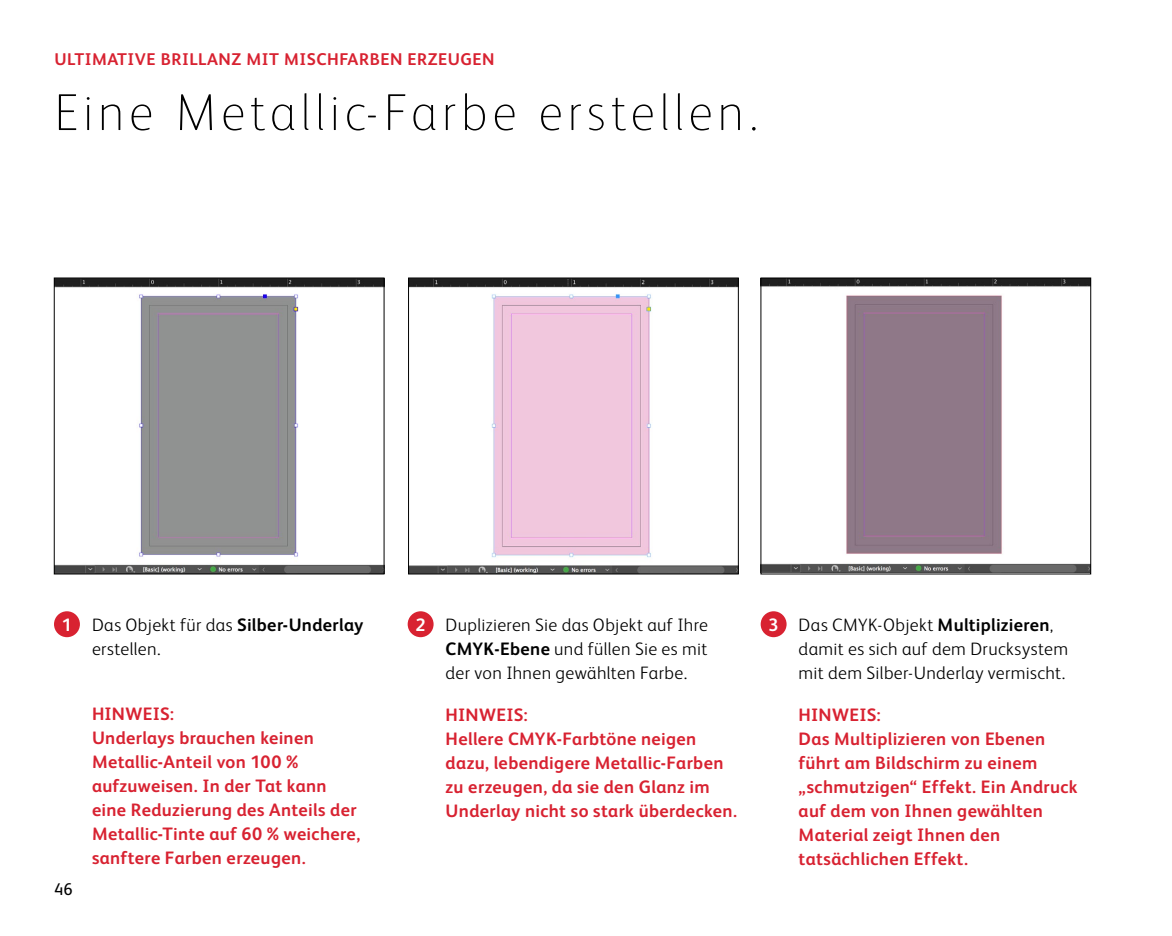
<style>
.page{position:relative;width:1172px;height:936px;background:#fff}
.page>*{position:absolute;margin:0;border:0;box-sizing:border-box;transform-origin:0 0}
.t1{font:100 52px "Xerox Sans";letter-spacing:.09em;color:#000}
.t2{font:700 18px/24px "Xerox Sans";letter-spacing:.02em;color:#d82231}
.t3{font:300 18px/24px "Xerox Sans";letter-spacing:.02em;color:#000}
.t4{font:700 17px "Xerox Sans";letter-spacing:.03em;color:#d82231}
.t5{font:17px "Xerox Sans";color:#000}
.s1{font-weight:700;color:#fff}
.s2{font-weight:700}
</style>
<div class="page">
<img style="left:56px;top:280px;width:326px;height:292px">
<div style="left:54px;top:278px;width:330px;height:296px;border:1px solid #000"></div>
<img style="left:410px;top:280px;width:326px;height:292px">
<div style="left:408px;top:278px;width:330px;height:296px;border:1px solid #000"></div>
<img style="left:763px;top:280px;width:326px;height:292px">
<div style="left:761px;top:278px;width:330px;height:296px;border:1px solid #000"></div>
<div style="left:54px;top:611px;width:26px;height:26px;background:#d82231;border-radius:50%"></div>
<div style="left:408px;top:611px;width:26px;height:26px;background:#d82231;border-radius:50%"></div>
<div style="left:761px;top:611px;width:25px;height:26px;background:#d82231;border-radius:50%"></div>
<p class="t4" style="left:54px;top:48px;width:442px">ULTIMATIVE BRILLANZ MIT MISCHFARBEN ERZEUGEN</p>
<h1 class="t1" style="left:54px;top:78px;width:706px">Eine Metallic-Farbe erstellen.</h1>
<p class="t3" style="left:92px;top:612px;width:273px;text-indent:-30px"><span class="s1">1</span> Das Objekt für das <span class="s2">Silber-Underlay </span>erstellen.</p>
<p class="t5" style="left:54px;top:878px;width:20px">46</p>
<p class="t2" style="left:92px;top:701px;width:270px">HINWEIS:<br>Underlays brauchen keinen<br>Metallic-Anteil von 100 % aufzuweisen. In der Tat kann eine Reduzierung des Anteils der<br>Metallic-Tinte auf 60 % weichere, sanftere Farben erzeugen.</p>
<p class="t3" style="left:446px;top:612px;width:264px;text-align:justify;text-indent:-30px"><span class="s1">2</span> Duplizieren Sie das Objekt auf Ihre <span class="s2">CMYK-Ebene</span> und füllen Sie es mit der von Ihnen gewählten Farbe.</p>
<p class="t2" style="left:446px;top:702px;width:293px">HINWEIS:<br>Hellere CMYK-Farbtöne neigen dazu, lebendigere Metallic-Farben zu erzeugen, da sie den Glanz im<br>Underlay nicht so stark überdecken.</p>
<p class="t3" style="left:799px;top:612px;width:271px;text-indent:-30px"><span class="s1">3</span> Das CMYK-Objekt <span class="s2">Multiplizieren</span>, damit es sich auf dem Drucksystem mit dem Silber-Underlay vermischt.</p>
<p class="t2" style="left:799px;top:702px;width:280px">HINWEIS:<br>Das Multiplizieren von Ebenen führt am Bildschirm zu einem „schmutzigen“ Effekt. Ein Andruck auf dem von Ihnen gewählten<br>Material zeigt Ihnen den tatsächlichen Effekt.</p>
</div>
